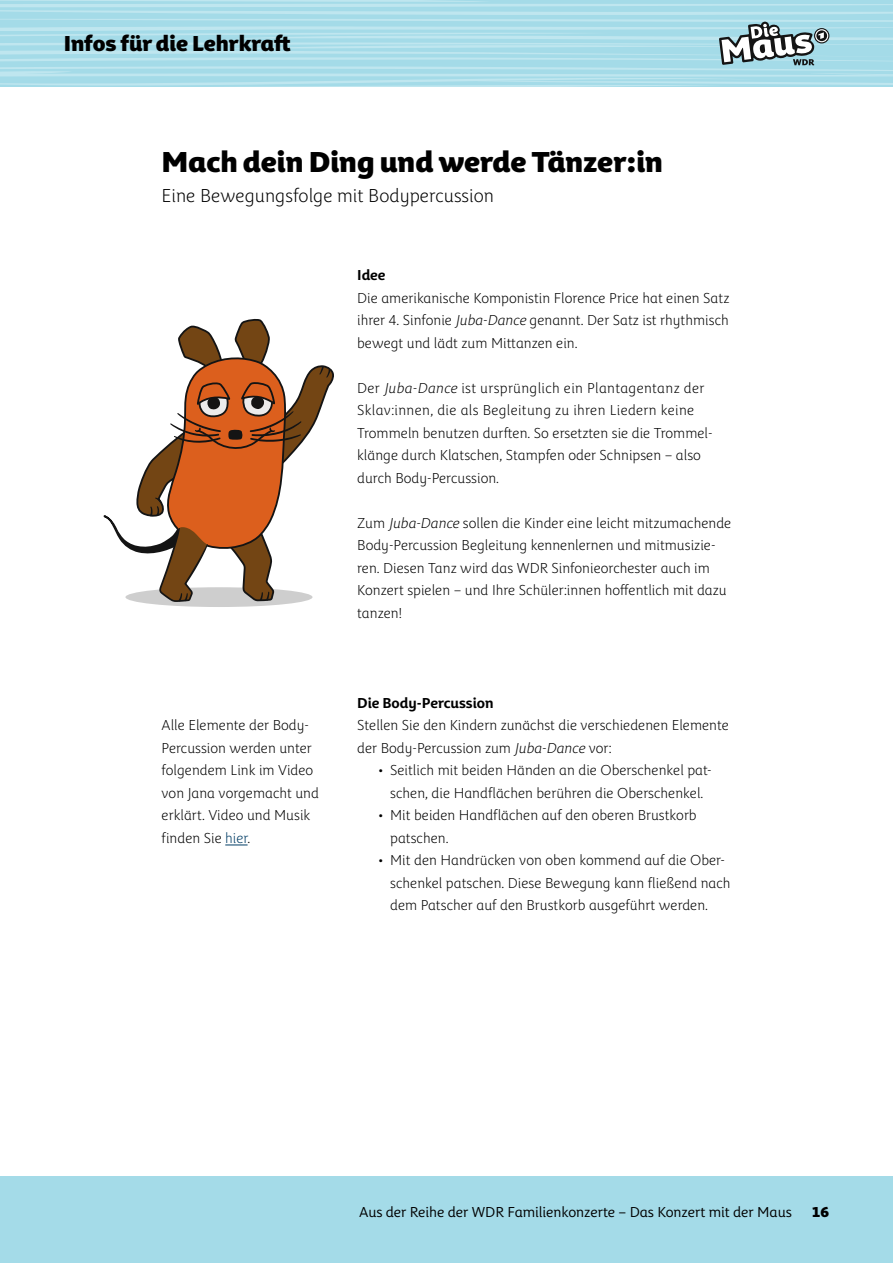
<style>
.page{position:relative;width:893px;height:1263px;background:#fff}
.page>*{position:absolute;margin:0;border:0;box-sizing:border-box;transform-origin:0 0}
.t1{font:900 30px "WDR Die Maus";color:#000}
.t2{font:900 22.5px "WDR Die Maus";letter-spacing:-.005em;color:#000}
.t3{font:300 19.5px "WDR Die Maus";color:#000}
.t4{font:300 15px/22.5px "WDR Die Maus";color:#000}
.t5{font:15px "WDR Die Maus";letter-spacing:-.005em;color:#000}
.t6{font:700 15px "WDR Die Maus";letter-spacing:-.005em;color:#000}
.t7{font:900 15px "WDR Die Maus";color:#000}
.s1{color:#003c65}
.s2{font-style:italic}
</style>
<div class="page">
<div style="left:0;top:1176px;width:893px;height:87px;background:#a4dbe8"></div>
<svg style="left:0;top:0;width:893px;height:87px"></svg>
<svg style="left:225px;top:845px;width:23px;height:1px"></svg>
<div style="left:125px;top:587px;width:188px;height:20px;background:#cecece;border-radius:50%"></div>
<svg style="left:103px;top:319px;width:230px;height:283px"></svg>
<h2 class="t2" style="left:64px;top:27px;width:228px">Infos für die Lehrkraft</h2>
<h1 class="t1" style="left:162px;top:139px;width:503px">Mach dein Ding und werde Tänzer:in</h1>
<h3 class="t3" style="left:162px;top:182px;width:334px">Eine Bewegungsfolge mit Bodypercussion</h3>
<p class="t4" style="left:162px;top:714px;width:159px">Alle Elemente der Body-<br>Percussion werden unter folgendem Link im Video von Jana vorgemacht und erklärt. Video und Musik finden Sie <span class="s1">hier</span>.</p>
<p class="t6" style="left:357px;top:265px;width:30px">Idee</p>
<p class="t4" style="left:357px;top:286px;width:374px;text-align:justify">Die amerikanische Komponistin Florence Price hat einen Satz ihrer 4. Sinfonie <span class="s2">Juba-Dance</span> genannt. Der Satz ist rhythmisch bewegt und lädt zum Mittanzen ein.</p>
<p class="t4" style="left:357px;top:376px;width:357px">Der <span class="s2">Juba-Dance</span> ist ursprünglich ein Plantagentanz der Sklav:innen, die als Begleitung zu ihren Liedern keine Trommeln benutzen durften. So ersetzten sie die Trommel&shy;klänge durch Klatschen, Stampfen oder Schnipsen – also durch Body-Percussion.</p>
<p class="t4" style="left:357px;top:511px;width:376px">Zum <span class="s2">Juba-Dance</span> sollen die Kinder eine leicht mitzumachende Body-Percussion Begleitung kennenlernen und mitmusizie&shy;ren. Diesen Tanz wird das WDR Sinfonieorchester auch im Konzert spielen – und Ihre Schüler:innen hoffentlich mit dazu tanzen!</p>
<p class="t6" style="left:357px;top:692px;width:138px">Die Body-Percussion</p>
<p class="t4" style="left:357px;top:714px;width:373px">Stellen Sie den Kindern zunächst die verschiedenen Elemente der Body-Percussion zum <span class="s2">Juba-Dance</span> vor:</p>
<p class="t4" style="left:378px;top:759px;width:335px;text-align:center">• Seitlich mit beiden Händen an die Oberschenkel pat&shy;schen, die Handflächen berühren die Oberschenkel.</p>
<p class="t4" style="left:390px;top:804px;width:308px;text-indent:-12px">• Mit beiden Handflächen auf den oberen Brustkorb patschen.</p>
<p class="t4" style="left:390px;top:849px;width:342px;text-indent:-12px">• Mit den Handrücken von oben kommend auf die Ober&shy;schenkel patschen. Diese Bewegung kann fließend nach dem Patscher auf den Brustkorb ausgeführt werden.</p>
<p class="t5" style="left:359px;top:1202px;width:434px">Aus der Reihe der WDR Familienkonzerte – Das Konzert mit der Maus</p>
<p class="t7" style="left:812px;top:1201px;width:19px">16</p>
</div>
